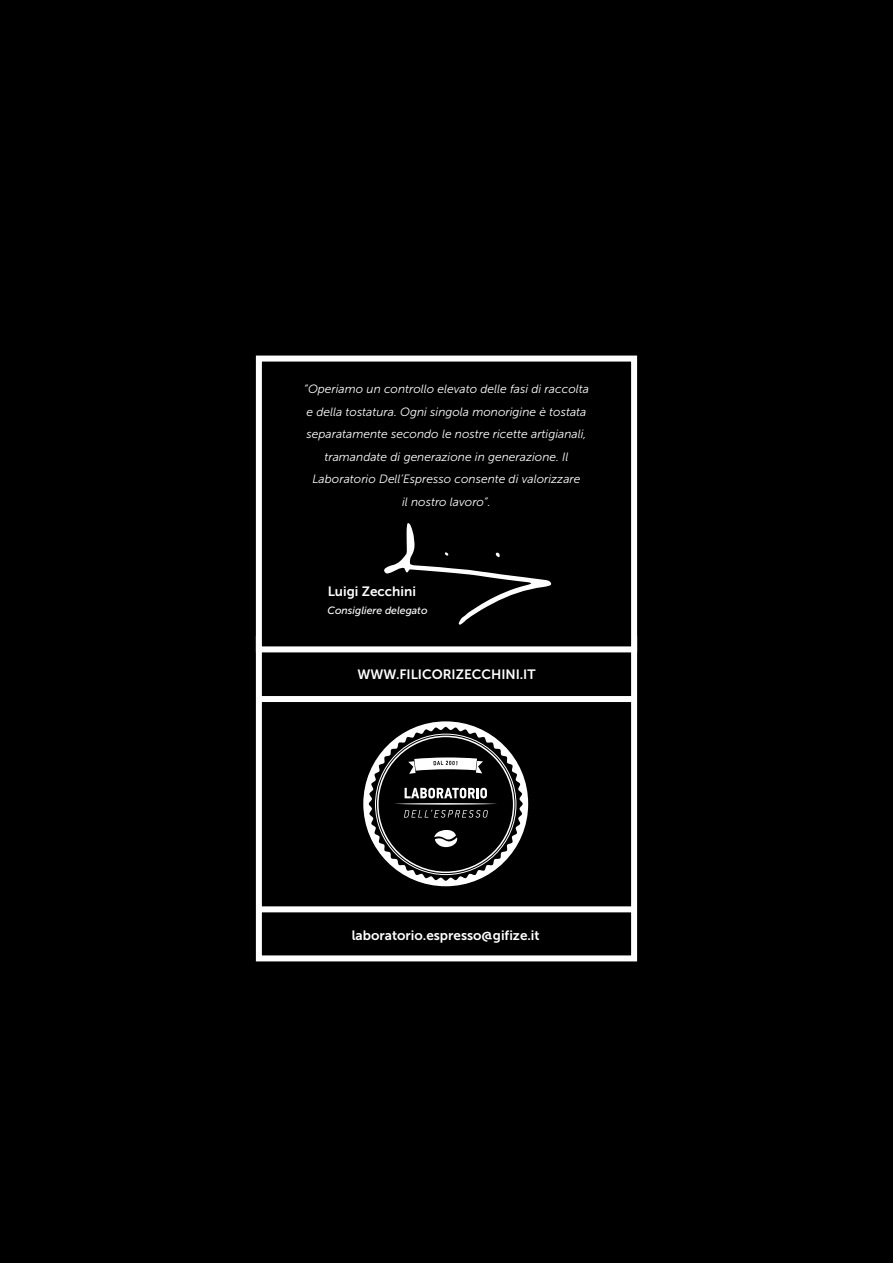
<style>
.page{position:relative;width:893px;height:1263px;background:#000}
.page>*{position:absolute;margin:0;border:0;box-sizing:border-box;transform-origin:0 0}
.t1{font:13.5px "Museo Sans 700";color:#fff}
.t2{font:italic 12px/22.5px "Museo Sans 300";color:#fff;text-align:center}
.t3{font:italic 10.5px "Museo Sans 500";color:#fff}
</style>
<div class="page">
<svg style="left:363px;top:721px;width:166px;height:166px"></svg>
<svg style="left:369px;top:727px;width:154px;height:154px"></svg>
<div style="left:256px;top:636px;width:381px;height:325px;border:6px solid #fff"></div>
<div style="left:258px;top:696px;width:377px;height:6px;background:#fff"></div>
<div style="left:258px;top:906px;width:377px;height:6px;background:#fff"></div>
<div style="left:259px;top:359px;width:375px;height:290px;background:#000"></div>
<div style="left:256px;top:356px;width:381px;height:296px;border:6px solid #fff"></div>
<svg style="left:384px;top:523px;width:168px;height:102px"></svg>
<p class="t2" style="left:304px;top:378px;width:286px">“Operiamo un controllo elevato delle fasi di raccolta e della tostatura. Ogni singola monorigine è tostata separatamente secondo le nostre ricette artigianali, tramandate di generazione in generazione. Il Laboratorio Dell’Espresso consente di valorizzare<br>il nostro lavoro”.</p>
<p class="t1" style="left:328px;top:584px;width:90px">Luigi Zecchini</p>
<p class="t3" style="left:328px;top:604px;width:101px">Consigliere delegato</p>
<p class="t1" style="left:357px;top:667px;width:180px">WWW.FILICORIZECCHINI.IT</p>
<p class="t1" style="left:352px;top:928px;width:189px">laboratorio.espresso@gifize.it</p>
</div>
